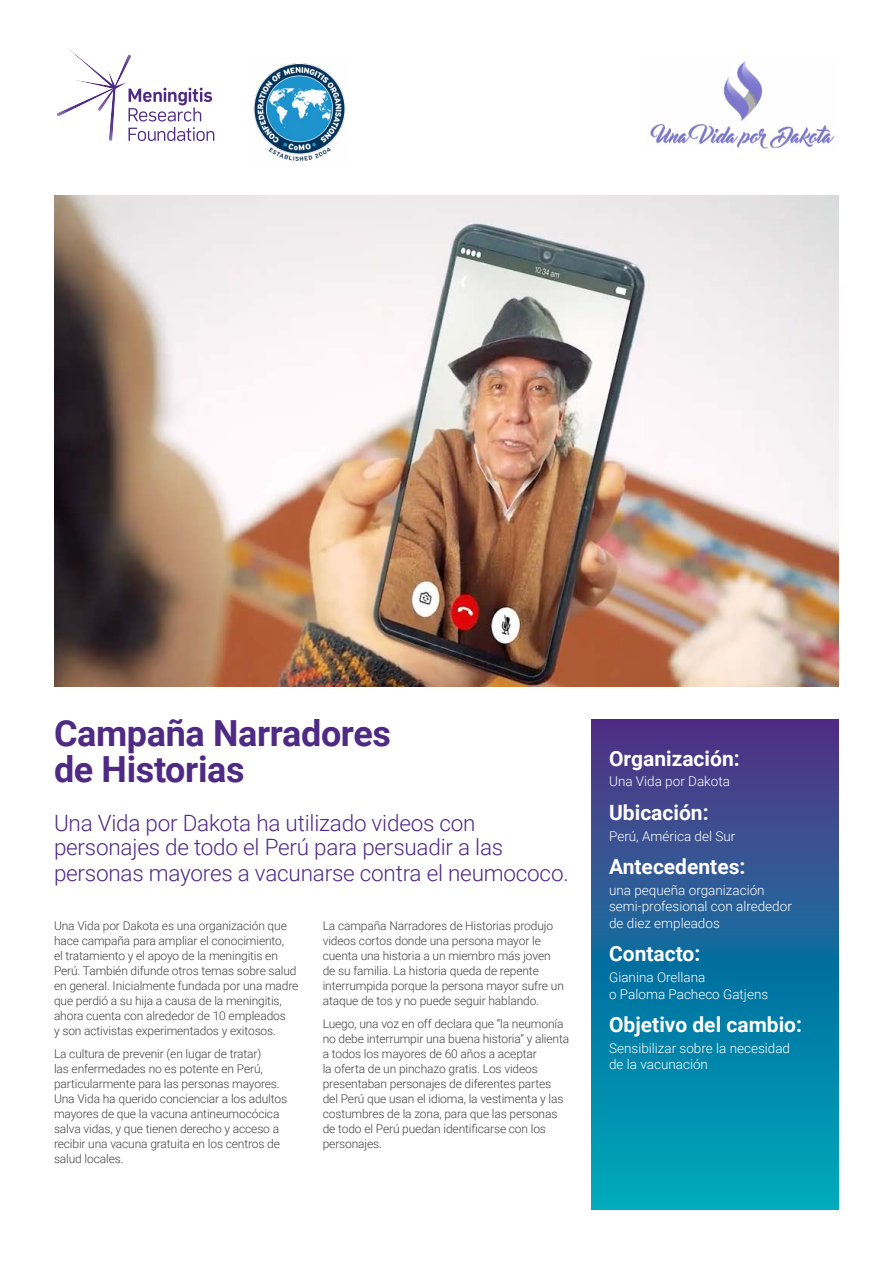
<style>
.page{position:relative;width:893px;height:1263px;background:#fff}
.page>*{position:absolute;margin:0;border:0;box-sizing:border-box;transform-origin:0 0}
.t1{font:700 36px/36px "Roboto";letter-spacing:-.01em;color:#4f2a84}
.t2{font:300 22.5px/24.8px "Roboto";letter-spacing:-.01em;color:#4f2a84}
.t3{font:700 21px "Roboto";color:#fff}
.t4{font:300 13.5px/16.5px "Roboto";color:#fff}
.t5{font:300 12px/15px "Roboto";letter-spacing:-.01em;color:#414042}
</style>
<div class="page">
<img style="left:54px;top:196px;width:785px;height:490px">
<svg style="left:57px;top:48px;width:157px;height:93px"></svg>
<img style="left:253px;top:63px;width:93px;height:98px">
<svg style="left:591px;top:719px;width:248px;height:491px;background:#1a6e9f"></svg>
<img style="left:650px;top:61px;width:185px;height:88px">
<h1 class="t1" style="left:54px;top:714px;width:339px">Campaña Narradores de Historias</h1>
<h2 class="t2" style="left:54px;top:810px;width:516px">Una Vida por Dakota ha utilizado videos con personajes de todo el Perú para persuadir a las personas mayores a vacunarse contra el neumococo.</h2>
<p class="t5" style="left:54px;top:917px;width:246px">Una Vida por Dakota es una organización que hace campaña para ampliar el conocimiento,<br>el tratamiento y el apoyo de la meningitis en Perú. También difunde otros temas sobre salud en general. Inicialmente fundada por una madre que perdió a su hija a causa de la meningitis, ahora cuenta con alrededor de 10 empleados<br>y son activistas experimentados y exitosos.</p>
<p class="t5" style="left:54px;top:1045px;width:235px">La cultura de prevenir (en lugar de tratar)<br>las enfermedades no es potente en Perú, particularmente para las personas mayores.<br>Una Vida ha querido concienciar a los adultos mayores de que la vacuna antineumocócica salva vidas, y que tienen derecho y acceso a recibir una vacuna gratuita en los centros de salud locales.</p>
<p class="t5" style="left:323px;top:917px;width:243px">La campaña Narradores de Historias produjo videos cortos donde una persona mayor le cuenta una historia a un miembro más joven de su familia. La historia queda de repente interrumpida porque la persona mayor sufre un ataque de tos y no puede seguir hablando.</p>
<p class="t5" style="left:323px;top:1015px;width:248px">Luego, una voz en off declara que “la neumonía no debe interrumpir una buena historia” y alienta a todos los mayores de 60 años a aceptar<br>la oferta de un pinchazo gratis. Los videos presentaban personajes de diferentes partes del Perú que usan el idioma, la vestimenta y las costumbres de la zona, para que las personas de todo el Perú puedan identificarse con los personajes.</p>
<h3 class="t3" style="left:609px;top:743px;width:132px">Organización:</h3>
<p class="t4" style="left:609px;top:773px;width:122px">Una Vida por Dakota</p>
<h3 class="t3" style="left:609px;top:798px;width:101px">Ubicación:</h3>
<p class="t4" style="left:609px;top:827px;width:128px">Perú, América del Sur</p>
<h3 class="t3" style="left:609px;top:852px;width:138px">Antecedentes:</h3>
<p class="t4" style="left:609px;top:881px;width:184px">una pequeña organización semi-profesional con alrededor de diez empleados</p>
<h3 class="t3" style="left:609px;top:939px;width:93px">Contacto:</h3>
<p class="t4" style="left:609px;top:968px;width:161px">Gianina Orellana<br>o Paloma Pacheco Gatjens</p>
<h3 class="t3" style="left:609px;top:1010px;width:194px">Objetivo del cambio:</h3>
<p class="t4" style="left:609px;top:1039px;width:182px">Sensibilizar sobre la necesidad de la vacunación</p>
</div>
